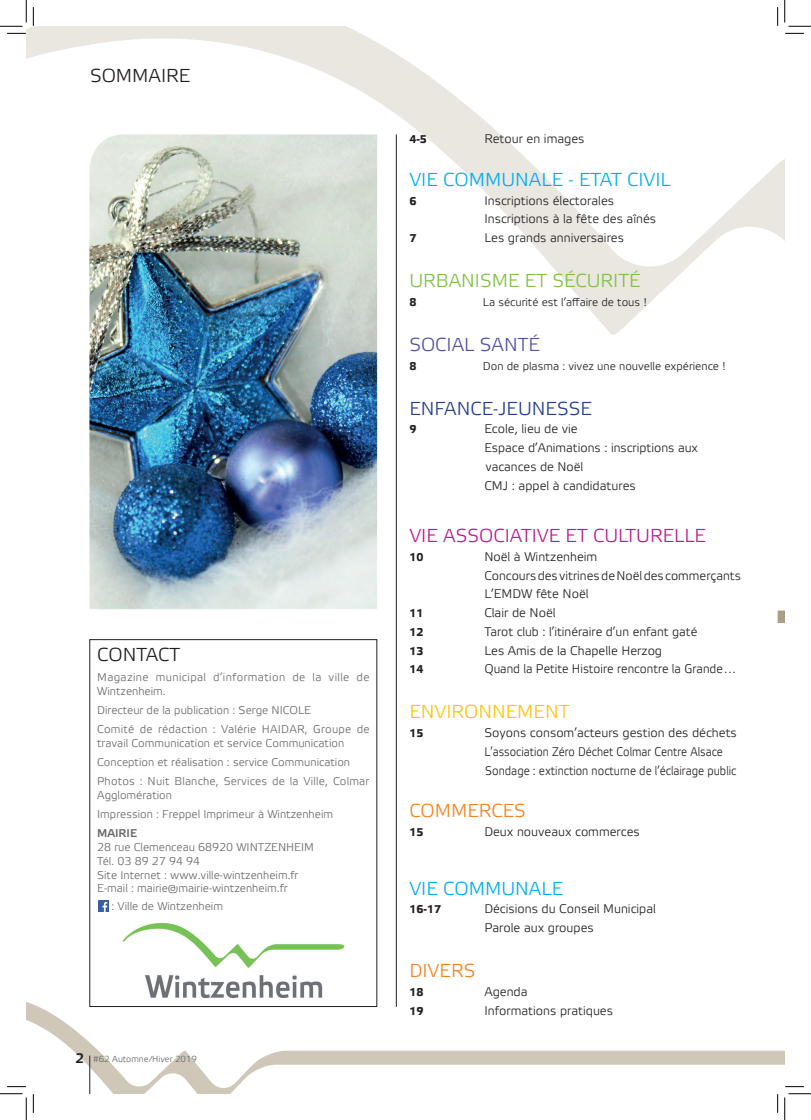
<style>
.page{position:relative;width:811px;height:1120px;background:#fff}
.page>*{position:absolute;margin:0;border:0;box-sizing:border-box;transform-origin:0 0}
.t1{font:18.75px "Etelka Light Pro";color:#00aeef}
.t2{font:18.75px "Etelka Light Pro";color:#bc1b8d}
.t3{font:18.75px "Etelka Light Pro";color:#7fc241}
.t4{font:18.75px "Etelka Light Pro";color:#253f8e}
.t5{font:18.75px "Etelka Light Pro";color:#231f20}
.t6{font:18.75px "Etelka Light Pro";color:#f58220}
.t7{font:18.75px "Etelka Light Pro";color:#fec210}
.t8{font:18.75px "Etelka Light Pro";color:#5452a2}
.t9{font:12.5px/18.8px "Etelka Light Pro";color:#231f20}
.t10{font:12.5px "Etelka Light Pro";color:#231f20;scale:.95 1}
.t11{font:11.25px/19.1px "Etelka Light Pro";color:#69696c}
.t12{font:11.25px "Etelka Light Pro";color:#231f20}
.t13{font:11.25px/13.8px "Etelka Light Pro";letter-spacing:.035em;color:#69696c}
.t14{font:700 11.25px "Etelka Text Pro";color:#231f20}
.t15{font:11.25px "Etelka Medium Pro";color:#69696c}
.t16{font:8.75px "Etelka Light Pro";color:#636366}
.s1{font-family:"Etelka Medium Pro";font-size:13.75px;color:#231f20}
</style>
<div class="page">
<hr style="left:396px;top:134px;width:1px;height:872px;background:#231f20">
<svg style="left:26px;top:26px;width:759px;height:318px"></svg>
<img style="left:89px;top:134px;width:288px;height:475px">
<div style="left:777px;top:610px;width:8px;height:13px;background:#aa9f86"></div>
<img style="left:122px;top:922px;width:223px;height:65px">
<svg style="left:26px;top:987px;width:759px;height:106px"></svg>
<hr style="left:89px;top:1055px;width:1px;height:38px;background:#231f20">
<svg style="left:98px;top:900px;width:11px;height:10px"></svg>
<svg style="left:7px;top:33px;width:19px;height:1px"></svg>
<svg style="left:785px;top:33px;width:19px;height:1px"></svg>
<svg style="left:33px;top:7px;width:1px;height:19px"></svg>
<svg style="left:33px;top:1094px;width:1px;height:18px"></svg>
<svg style="left:777px;top:7px;width:1px;height:19px"></svg>
<svg style="left:777px;top:1094px;width:1px;height:18px"></svg>
<svg style="left:0;top:0;width:27px;height:27px"></svg>
<svg style="left:0;top:1093px;width:27px;height:26px"></svg>
<svg style="left:784px;top:0;width:27px;height:27px"></svg>
<svg style="left:784px;top:1093px;width:27px;height:26px"></svg>
<h1 class="t5" style="left:90px;top:66px;width:102px">SOMMAIRE</h1>
<h1 class="t5" style="left:97px;top:644px;width:85px">CONTACT</h1>
<p class="t13" style="left:97px;top:671px;width:274px">Magazine municipal d’information de la ville de<br>Wintzenheim.</p>
<p class="t11" style="left:97px;top:701px;width:274px">Directeur de la publication : Serge NICOLE<br>Comité de rédaction : Valérie HAIDAR, Groupe de</p>
<p class="t11" style="left:97px;top:734px;width:274px">travail Communication et service Communication<br>Conception et réalisation : service Communication<br>Photos : Nuit Blanche, Services de la Ville, Colmar</p>
<p class="t11" style="left:97px;top:786px;width:237px">Agglomération<br>Impression : Freppel Imprimeur à Wintzenheim</p>
<p class="t15" style="left:97px;top:827px;width:41px">MAIRIE</p>
<p class="t11" style="left:97px;top:840px;width:218px;line-height:13.8px">28 rue Clemenceau 68920 WINTZENHEIM Tél. 03 89 27 94 94<br>Site Internet : www.ville-wintzenheim.fr E-mail : mairie@mairie-wintzenheim.fr</p>
<p class="t11" style="left:111px;top:896px;width:113px">: Ville de Wintzenheim</p>
<p class="t16" style="left:75px;top:1053px;width:123px"><span class="s1">2</span> #62 Automne/Hiver 2019</p>
<p class="t14" style="left:409px;top:133px;width:19px">4-5</p>
<p class="t9" style="left:484px;top:130px;width:102px">Retour en images</p>
<h1 class="t1" style="left:409px;top:169px;width:263px">VIE COMMUNALE - ETAT CIVIL</h1>
<p class="t14" style="left:409px;top:194px;width:9px">6</p>
<p class="t9" style="left:484px;top:192px;width:173px">Inscriptions électorales<br>Inscriptions à la fête des aînés</p>
<p class="t14" style="left:409px;top:232px;width:9px">7</p>
<p class="t9" style="left:484px;top:229px;width:141px">Les grands anniversaires</p>
<h1 class="t3" style="left:409px;top:271px;width:233px">URBANISME ET SÉCURITÉ</h1>
<p class="t14" style="left:409px;top:296px;width:9px">8</p>
<p class="t12" style="left:483px;top:296px;width:166px">La sécurité est l’affaire de tous !</p>
<h1 class="t8" style="left:409px;top:334px;width:132px">SOCIAL SANTÉ</h1>
<p class="t14" style="left:409px;top:359px;width:9px">8</p>
<p class="t12" style="left:483px;top:360px;width:245px">Don de plasma : vivez une nouvelle expérience !</p>
<h1 class="t4" style="left:409px;top:398px;width:184px">ENFANCE-JEUNESSE</h1>
<p class="t14" style="left:409px;top:423px;width:9px">9</p>
<p class="t9" style="left:484px;top:420px;width:215px">Ecole, lieu de vie<br>Espace d’Animations : inscriptions aux vacances de Noël<br>CMJ : appel à candidatures</p>
<h1 class="t2" style="left:409px;top:525px;width:298px">VIE ASSOCIATIVE ET CULTURELLE</h1>
<p class="t14" style="left:409px;top:550px;width:16px">10</p>
<p class="t9" style="left:484px;top:548px;width:258px">Noël à Wintzenheim<br>Concours des vitrines de Noël des commerçants<br>L’EMDW fête Noël</p>
<p class="t14" style="left:409px;top:607px;width:16px">11</p>
<p class="t9" style="left:484px;top:604px;width:73px">Clair de Noël</p>
<p class="t14" style="left:409px;top:625px;width:16px">12</p>
<p class="t9" style="left:484px;top:622px;width:215px">Tarot club : l’itinéraire d’un enfant gaté</p>
<p class="t14" style="left:409px;top:644px;width:16px">13</p>
<p class="t9" style="left:484px;top:641px;width:179px">Les Amis de la Chapelle Herzog</p>
<p class="t14" style="left:409px;top:663px;width:16px">14</p>
<p class="t10" style="left:484px;top:662px;width:268px">Quand la Petite Histoire rencontre la Grande…</p>
<h1 class="t7" style="left:409px;top:701px;width:161px">ENVIRONNEMENT</h1>
<p class="t14" style="left:409px;top:726px;width:16px">15</p>
<p class="t9" style="left:484px;top:724px;width:254px">Soyons consom’acteurs gestion des déchets<br>L’association Zéro Déchet Colmar Centre Alsace<br>Sondage : extinction nocturne de l’éclairage public</p>
<h1 class="t6" style="left:409px;top:800px;width:118px">COMMERCES</h1>
<p class="t14" style="left:409px;top:825px;width:16px">15</p>
<p class="t9" style="left:484px;top:822px;width:157px">Deux nouveaux commerces</p>
<h1 class="t1" style="left:409px;top:877px;width:155px">VIE COMMUNALE</h1>
<p class="t14" style="left:409px;top:902px;width:33px">16-17</p>
<p class="t9" style="left:484px;top:900px;width:173px">Décisions du Conseil Municipal<br>Parole aux groupes</p>
<h1 class="t6" style="left:409px;top:960px;width:68px">DIVERS</h1>
<p class="t14" style="left:409px;top:985px;width:16px">18</p>
<p class="t9" style="left:484px;top:982px;width:45px">Agenda</p>
<p class="t14" style="left:409px;top:1004px;width:16px">19</p>
<p class="t9" style="left:484px;top:1001px;width:130px">Informations pratiques</p>
</div>
